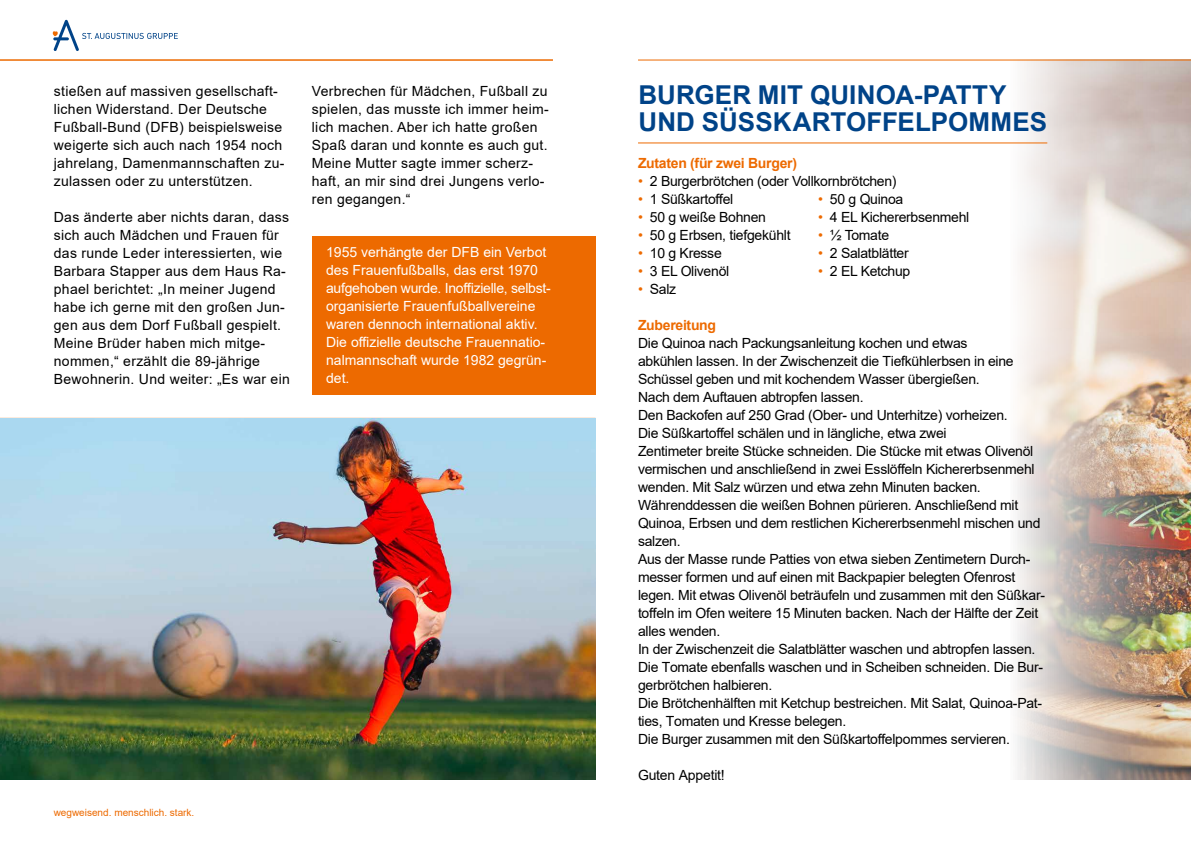
<style>
.page{position:relative;width:1191px;height:842px;background:#fff}
.page>*{position:absolute;margin:0;border:0;box-sizing:border-box;transform-origin:0 0}
.t1{font:700 26px/27px "Arial";letter-spacing:.005em;color:#004388}
.t2{font:14px/18px "Arial";letter-spacing:-.02em;color:#000}
.t3{font:14px/18px "Arial";letter-spacing:.02em;color:#000}
.t4{font:14px/18px "Arial";color:#fff}
.t5{font:700 14px "Arial";color:#ed6a00}
.t6{font:10px "Arial";color:#ed6a00}
.s1{color:#ed6a00}
</style>
<div class="page">
<img style="left:973px;top:61px;width:218px;height:719px">
<svg style="left:52px;top:20px;width:126px;height:31px"></svg>
<hr style="left:638px;top:60px;width:553px;height:1px;background:#ed6a00">
<hr style="left:0;top:60px;width:553px;height:1px;background:#ed6a00">
<hr style="left:638px;top:142px;width:409px;height:1px;background:#ed6a00">
<div style="left:312px;top:236px;width:283px;height:158px;background:#ed6a00"></div>
<hr style="left:0;top:418px;width:595px;height:1px;background:#ed6a00">
<img style="left:0;top:419px;width:595px;height:361px">
<p class="t3" style="left:54px;top:82px;width:232px">stießen auf massiven gesellschaft&shy;lichen Widerstand. Der Deutsche Fußball-Bund (DFB) beispielsweise weigerte sich auch nach 1954 noch jahrelang, Damenmannschaften zu&shy;zulassen oder zu unterstützen.</p>
<p class="t3" style="left:54px;top:208px;width:237px">Das änderte aber nichts daran, dass sich auch Mädchen und Frauen für das runde Leder interessierten, wie Barbara Stapper aus dem Haus Ra&shy;phael berichtet: „In meiner Jugend habe ich gerne mit den großen Jun&shy;gen aus dem Dorf Fußball gespielt.<br>Meine Brüder haben mich mitge&shy;nommen,“ erzählt die 89-jährige Bewohnerin. U nd weiter: „Es war ein</p>
<p class="t3" style="left:312px;top:82px;width:238px">Verbrechen für Mädchen, Fußball zu spielen, das musste ich immer heim&shy;lich machen. Aber ich hatte großen<br>Spaß daran und konnte es auch gut.<br>Meine Mutter sagte immer scherz&shy;haft, an mir sind drei Jungens verlo&shy;ren gegangen.“</p>
<p class="t4" style="left:326px;top:243px;width:226px">1955 verhängte der DFB ein Verbot des Frauenfußballs, das erst 1970 aufgehoben wurde. Inoffizielle, selbst&shy;organisierte Frauenfußballvereine waren dennoch international aktiv.<br>Die offizielle deutsche Frauennatio&shy;nalmannschaft wurde 1982 gegrün&shy;det.</p>
<p class="t6" style="left:54px;top:805px;width:142px">wegweisend. menschlich. stark.</p>
<h1 class="t1" style="left:638px;top:82px;width:407px">BURGER MIT QUINOA-PATTY<br>UND SÜSSKARTOFFELPOMM ES</h1>
<p class="t5" style="left:638px;top:153px;width:160px">ZUTATEN (FÜR ZWEI BURGER)</p>
<p class="t2" style="left:638px;top:172px;width:260px"><span class="s1">•</span> 2 Burgerbrötchen (oder Vollkornbrötchen)</p>
<p class="t2" style="left:638px;top:190px;width:97px"><span class="s1">•</span> 1 Süßkartoffel</p>
<p class="t2" style="left:818px;top:190px;width:87px"><span class="s1">•</span> 50 g Quinoa</p>
<p class="t2" style="left:638px;top:208px;width:129px"><span class="s1">•</span> 50 g weiße Bohnen</p>
<p class="t2" style="left:818px;top:208px;width:153px"><span class="s1">•</span> 4 EL Kichererbsenmehl</p>
<p class="t2" style="left:638px;top:226px;width:154px"><span class="s1">•</span> 50 g Erbsen, tiefgekühlt</p>
<p class="t2" style="left:818px;top:226px;width:73px"><span class="s1">•</span> ½ Tomate</p>
<p class="t2" style="left:638px;top:244px;width:85px"><span class="s1">•</span> 10 g Kresse</p>
<p class="t2" style="left:818px;top:244px;width:92px"><span class="s1">•</span> 2 Salatblätter</p>
<p class="t2" style="left:638px;top:262px;width:93px"><span class="s1">•</span> 3 EL Olivenöl</p>
<p class="t2" style="left:818px;top:262px;width:94px"><span class="s1">•</span> 2 EL Ketchup</p>
<p class="t2" style="left:638px;top:280px;width:40px"><span class="s1">•</span> Salz</p>
<p class="t5" style="left:638px;top:315px;width:80px">ZUBEREITUNG</p>
<p class="t2" style="left:638px;top:334px;width:408px">Die Quinoa nach Packungsanleitung kochen und etwas<br>abkühlen lassen. In der Zwischenzeit die Tiefkühlerbsen in eine Schüssel geben und mit kochendem Wasser übergießen.<br>N ach dem Auftauen abtropfen lassen.<br>Den Backofen auf 250 Grad (Ober- und U nterhitze) vorheizen.<br>Die Süßkartoffel schälen und in längliche, etwa zwei<br>Zentimeter breite Stücke schneiden. Die Stücke mit etwas Olivenöl vermischen und anschließend in zwei Esslöffeln Kichererbsenmehl wenden. Mit Salz würzen und etwa zehn Minuten backen.<br>Währenddessen die weißen Bohnen pürieren. Anschließend mit Quinoa, Erbsen und dem restlichen Kichererbsenmehl mischen und salzen.<br>Aus der Masse runde Patties von etwa sieben Zentimetern Durch&shy;messer formen und auf einen mit Backpapier belegten Ofenrost legen. Mit etwas Olivenöl beträufeln und zusammen mit den Süßkar&shy;toffeln im Ofen weitere 15 Minuten backen. Nach der Hälfte der Zeit alles wenden.<br>In der Zwischenzeit die Salatblätter waschen und abtropfen lassen.<br>Die Tomate ebenfalls waschen und in Scheiben schneiden. Die Bur&shy;gerbrötchen halbieren.<br>Die Brötchenhälften mit Ketchup bestreichen. Mit Salat, Quinoa-Pat&shy;ties, Tomaten und Kresse belegen.<br>Die Burger zusammen mit den Süßkartoffelpommes servieren.</p>
<p class="t2" style="left:638px;top:766px;width:88px">Guten Appetit!</p>
</div>
